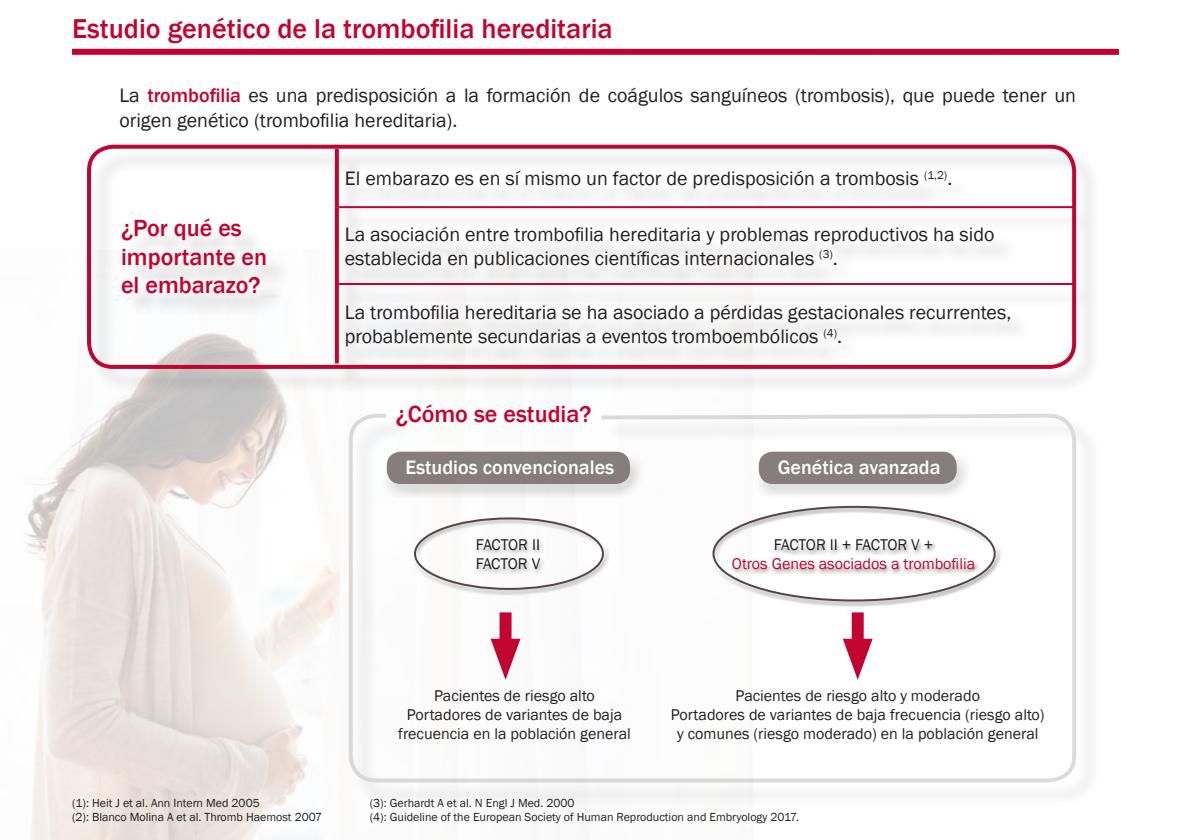
<style>
.page{position:relative;width:1191px;height:840px;background:#fff}
.page>*{position:absolute;margin:0;border:0;box-sizing:border-box;transform-origin:0 0}
.t1{font:500 28px "Franklin Gothic";color:#c20430}
.t2{font:500 24px/28.8px "Franklin Gothic";color:#c20430}
.t3{font:20px/24px "Franklin Gothic";color:#231f20}
.t4{font:500 20px "Franklin Gothic";color:#fff}
.t5{font:16px/19.2px "Franklin Gothic";color:#231f20;text-align:center}
.t6{font:16px/19.2px "Franklin Gothic";letter-spacing:-.025em;color:#231f20}
.t7{font:16px "Franklin Gothic";color:#c20430}
.t8{font:12px/14.4px "Franklin Gothic";color:#231f20}
.s1{font-weight:500;color:#c20430}
</style>
<div class="page">
<img style="left:25px;top:393px;width:316px;height:446px">
<div style="left:72px;top:49px;width:1047px;height:6px;background:#c5002e"></div>
<div style="left:90px;top:148px;width:1011px;height:245px;background:#f9f9f9"></div>
<hr style="left:339px;top:206px;width:736px;height:2px;background:#c20430">
<hr style="left:339px;top:283px;width:736px;height:2px;background:#c20430">
<svg style="left:335px;top:150px;width:4px;height:57px"></svg>
<svg style="left:335px;top:207px;width:4px;height:77px"></svg>
<svg style="left:335px;top:284px;width:4px;height:79px"></svg>
<div style="left:87px;top:145px;width:989px;height:224px;border:4px solid #c20430;border-radius:24px"></div>
<div style="left:352px;top:416px;width:749px;height:391px;background:#f9f9f9"></div>
<svg style="left:348px;top:413px;width:728px;height:370px"></svg>
<div style="left:408px;top:512px;width:198px;height:76px;background:#fff"></div>
<div style="left:412px;top:518px;width:198px;height:77px;background:#231f20;opacity:.75"></div>
<div style="left:414px;top:517px;width:190px;height:72px;border:2px solid #534646;border-radius:50%"></div>
<div style="left:373px;top:437px;width:266px;height:49px;background:#fff"></div>
<div style="left:377px;top:448px;width:267px;height:50px;background:#231f20;opacity:.2"></div>
<div style="left:387px;top:451px;width:243px;height:32px;background:#867c7c;border-radius:14px"></div>
<div style="left:499px;top:612px;width:12px;height:43px;background:#c20430"></div>
<svg style="left:490px;top:638px;width:30px;height:41px"></svg>
<div style="left:707px;top:500px;width:290px;height:100px;background:#fff"></div>
<div style="left:710px;top:507px;width:291px;height:100px;background:#231f20;opacity:.75"></div>
<div style="left:744px;top:437px;width:222px;height:50px;background:#fff"></div>
<div style="left:749px;top:448px;width:222px;height:50px;background:#231f20;opacity:.2"></div>
<div style="left:758px;top:451px;width:198px;height:32px;background:#867d7d;border-radius:14px"></div>
<div style="left:851px;top:612px;width:12px;height:43px;background:#c20430"></div>
<svg style="left:842px;top:638px;width:30px;height:41px"></svg>
<h1 class="t1" style="left:72px;top:11px;width:542px">Estudio genético de la trombofilia hereditaria</h1>
<p class="t3" style="left:119px;top:84px;width:958px">La <span class="s1">trombofilia</span> es una predisposición a la formación de coágulos sanguíneos (trombosis), que puede tener un origen genético (trombofilia hereditaria).</p>
<p class="t2" style="left:121px;top:213px;width:148px">¿Por qué es importante en el embarazo?</p>
<p class="t3" style="left:345px;top:167px;width:609px">El embarazo es en sí mismo un factor de predisposición a trombosis <sup>(1,2)</sup>.</p>
<p class="t3" style="left:345px;top:223px;width:651px">La asociación entre trombofilia hereditaria y problemas reproductivos ha sido establecida en publicaciones científicas internacionales <sup>(3)</sup>.</p>
<p class="t3" style="left:345px;top:301px;width:668px">La trombofilia hereditaria se ha asociado a pérdidas gestacionales recurrentes, probablemente secundarias a eventos tromboembólicos <sup>(4)</sup>.</p>
<p class="t2" style="left:396px;top:400px;width:197px">¿Cómo se estudia?</p>
<p class="t4" style="left:405px;top:454px;width:210px">Estudios convencionales</p>
<p class="t4" style="left:777px;top:454px;width:164px">Genética avanzada</p>
<p class="t6" style="left:476px;top:535px;width:66px">FACTOR II<br>FACTOR V</p>
<p class="t6" style="left:774px;top:535px;width:161px">FACTOR II + FACTOR V +</p>
<p class="t7" style="left:732px;top:553px;width:245px">Otros Genes asociados a trombofilia</p>
<p class="t8" style="left:72px;top:795px;width:252px">(1): Heit J et al. Ann Intern Med 2005<br>(2): Blanco Molina A et al. Thromb Haemost 2007</p>
<p class="t5" style="left:398px;top:685px;width:234px">Pacientes de riesgo alto<br>Portadores de variantes de baja frecuencia en la población general</p>
<p class="t5" style="left:671px;top:685px;width:375px">Pacientes de riesgo alto y moderado<br>Portadores de variantes de baja frecuencia (riesgo alto) y comunes (riesgo moderado) en la población general</p>
<p class="t8" style="left:370px;top:795px;width:431px">(3): Gerhardt A et al. N Engl J Med. 2000<br>(4): Guideline of the European Society of Human Reproduction and Embryology 2017.</p>
</div>
